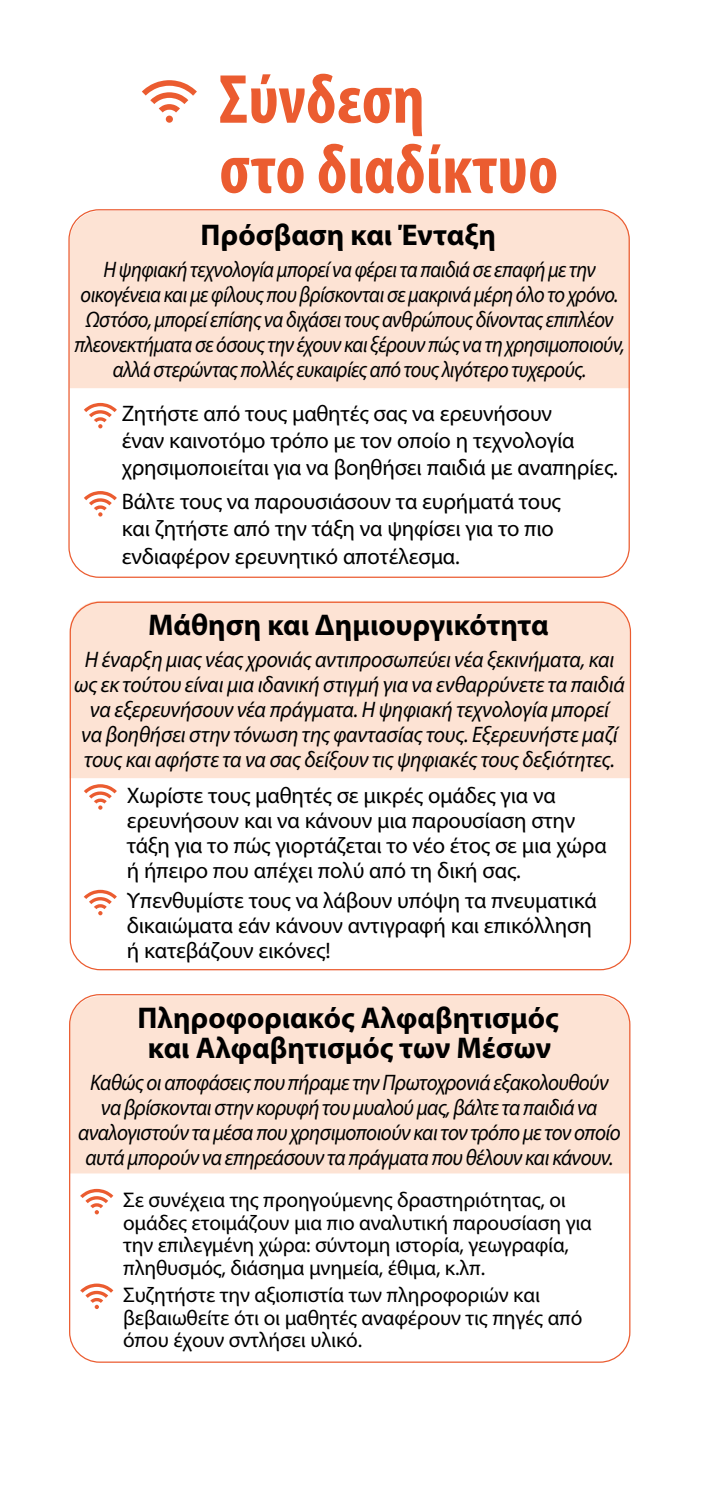
<style>
.page{position:relative;width:702px;height:1489px;background:#fff}
.page>*{position:absolute;margin:0;border:0;box-sizing:border-box;transform-origin:0 0}
.t1{font:700 condensed 70px/70px "Myriad Pro";color:#eb5c30}
.t2{font:700 30px/30px "Myriad Pro";color:#000;text-align:center}
.t3{font:22.5px/25px "Myriad Pro";letter-spacing:-.01em;color:#000}
.t4{font:italic 22.5px/25px "Myriad Pro";letter-spacing:-.025em;color:#000;text-align:center;scale:.9 1}
.t5{font:italic 22.5px/25px "Myriad Pro";letter-spacing:-.025em;color:#000;text-align:center;scale:.95 1}
.t6{font:italic 22.5px/25px "Myriad Pro";letter-spacing:-.025em;color:#000;text-align:center;scale:.93 1}
.t7{font:21.25px/22.5px "Myriad Pro";letter-spacing:-.01em;color:#000}
</style>
<div class="page">
<div style="left:70px;top:211px;width:559px;height:177px;background:#fde3d4"></div>
<div style="left:70px;top:601px;width:559px;height:177px;background:#fde3d4"></div>
<div style="left:70px;top:996px;width:559px;height:177px;background:#fde3d4"></div>
<svg style="left:84px;top:784px;width:33px;height:25px"></svg>
<svg style="left:84px;top:889px;width:33px;height:26px"></svg>
<svg style="left:80px;top:1188px;width:33px;height:26px"></svg>
<svg style="left:80px;top:1283px;width:33px;height:25px"></svg>
<svg style="left:84px;top:403px;width:33px;height:25px"></svg>
<svg style="left:84px;top:491px;width:33px;height:25px"></svg>
<svg style="left:142px;top:80px;width:55px;height:43px"></svg>
<h1 class="t1" style="left:219px;top:63px;width:340px">Σύνδεση<br>στο διαδίκτυο</h1>
<h2 class="t2" style="left:200px;top:219px;width:297px">Πρόσβαση και Ένταξη</h2>
<p class="t4" style="left:74px;top:256px;width:613px">Η ψηφιακή τεχνολογία μπορεί να φέρει τα παιδιά σε επαφή με την οικογένεια και με φίλους που βρίσκονται σε μακρινά μέρη όλο το χρόνο.<br>Ωστόσο, μπορεί επίσης να διχάσει τους ανθρώπους δίνοντας επιπλέον πλεονεκτήματα σε όσους την έχουν και ξέρουν πώς να τη χρησιμοποιούν, αλλά στερώντας πολλές ευκαιρίες από τους λιγότερο τυχερούς.</p>
<p class="t3" style="left:122px;top:400px;width:497px;line-height:27px">Ζητήστε από τους μαθητές σας να ερευνήσουν<br>έναν καινοτόμο τρόπο με τον οποίο η τεχνολογία χρησιμοποιείται για να βοηθήσει παιδιά με αναπηρίες.</p>
<p class="t3" style="left:122px;top:488px;width:441px;line-height:27px">Βάλτε τους να παρουσιάσουν τα ευρήματά τους και ζητήστε από την τάξη να ψηφίσει για το πιο ενδιαφέρον ερευνητικό αποτέλεσμα.</p>
<h2 class="t2" style="left:148px;top:608px;width:402px">Μάθηση και Δημιουργικότητα</h2>
<p class="t5" style="left:74px;top:646px;width:581px">Η έναρξη μιας νέας χρονιάς αντιπροσωπεύει νέα ξεκινήματα, και ως εκ τούτου είναι μια ιδανική στιγμή για να ενθαρρύνετε τα παιδιά να εξερευνήσουν νέα πράγματα. Η ψηφιακή τεχνολογία μπορεί<br>να βοηθήσει στην τόνωση της φαντασίας τους. Εξερευνήστε μαζί τους και αφήστε τα να σας δείξουν τις ψηφιακές τους δεξιότητες.</p>
<p class="t3" style="left:127px;top:782px;width:481px">Χωρίστε τους μαθητές σε μικρές ομάδες για να ερευνήσουν και να κάνουν μια παρουσίαση στην τάξη για το πώς γιορτάζεται το νέο έτος σε μια χώρα ή ήπειρο που απέχει πολύ από τη δική σας.</p>
<p class="t3" style="left:127px;top:887px;width:472px">Υπενθυμίστε τους να λάβουν υπόψη τα πνευματικά δικαιώματα εάν κάνουν αντιγραφή και επικόλληση ή κατεβάζουν εικόνες!</p>
<h2 class="t2" style="left:137px;top:1001px;width:423px">Πληροφοριακός Αλφαβητισμός και Αλφαβητισμός των Μέσων</h2>
<p class="t6" style="left:78px;top:1069px;width:584px">Καθώς οι αποφάσεις που πήραμε την Πρωτοχρονιά εξακολουθούν να βρίσκονται στην κορυφή του μυαλού μας, βάλτε τα παιδιά να αναλογιστούν τα μέσα που χρησιμοποιούν και τον τρόπο με τον οποίο αυτά μπορούν να επηρεάσουν τα πράγματα που θέλουν και κάνουν.</p>
<p class="t7" style="left:123px;top:1188px;width:470px">Σε συνέχεια της προηγούμενης δραστηριότητας, οι ομάδες ετοιμάζουν μια πιο αναλυτική παρουσίαση για την επιλεγμένη χώρα: σύντομη ιστορία, γεωγραφία, πληθυσμός, διάσημα μνημεία, έθιμα, κ.λπ.</p>
<p class="t7" style="left:123px;top:1283px;width:461px">Συζητήστε την αξιοπιστία των πληροφοριών και βεβαιωθείτε ότι οι μαθητές αναφέρουν τις πηγές από όπου έχουν σντλήσει υλικό.</p>
</div>
